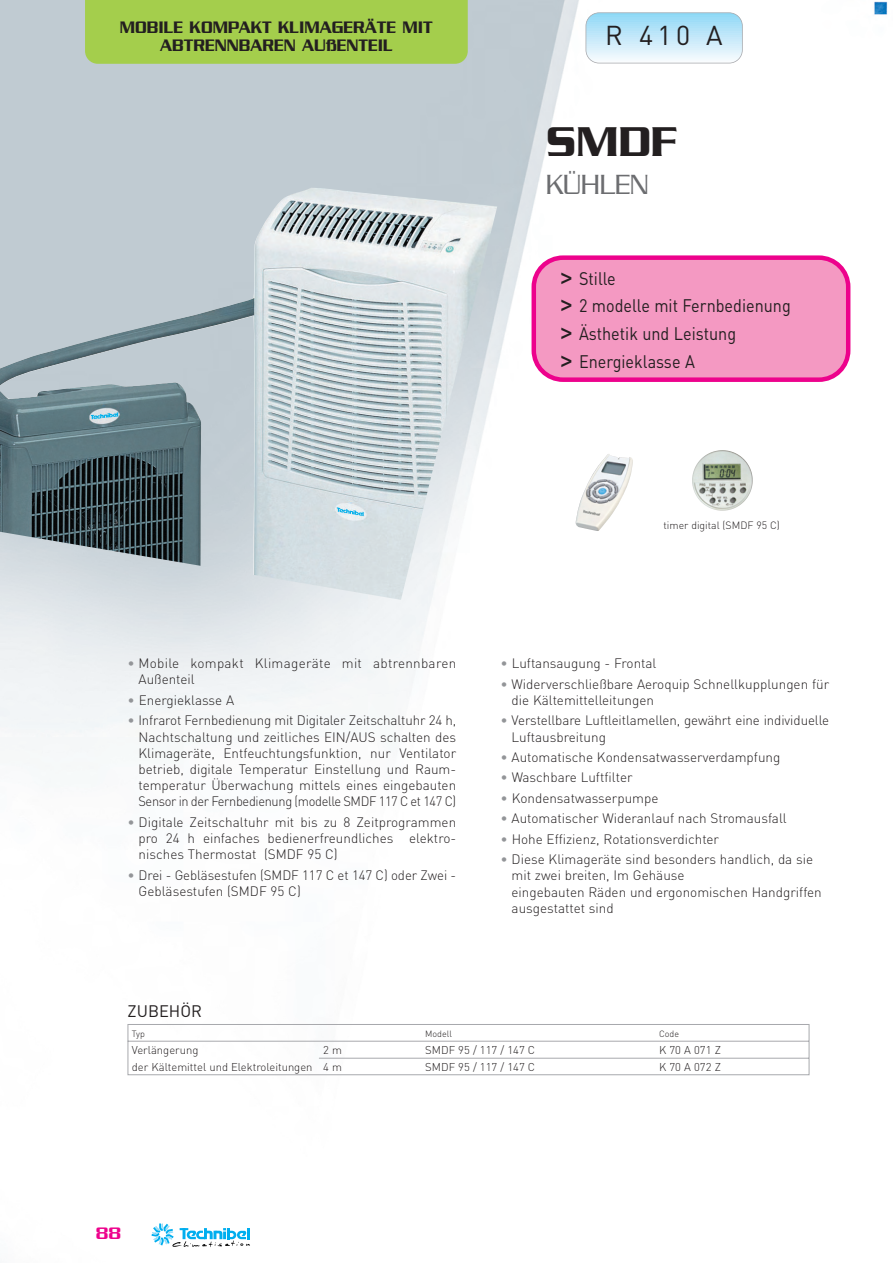
<style>
.page{position:relative;width:893px;height:1263px;background:#fff}
.page>*{position:absolute;margin:0;border:0;box-sizing:border-box;transform-origin:0 0}
.t1{font:500 45px "Serpentine";color:#231f20}
.t2{font:300 30px "Serpentine";color:#6c6d70;scale:.9 1}
.t3{font:27px "DIN";color:#231f20}
.t4{font:18px/27.9px "DIN";color:#231f20;scale:.9 1}
.t5{font:500 18px/18px "Serpentine";color:#231f20;text-align:center;scale:.9 1}
.t6{font:500 18px "Serpentine";color:#ed028c}
.t7{font:16.5px "DIN";color:#231f20}
.t8{font:300 13.5px/16.2px "DIN";color:#231f20}
.t9{font:300 13.5px/16.2px "DIN";letter-spacing:.02em;color:#231f20}
.t10{font:300 11.25px "DIN";color:#231f20}
.t11{font:300 10.5px "DIN";color:#231f20}
.t12{font:300 9px "DIN";color:#231f20}
.s1{font-family:"Bliss";font-weight:500;font-size:25.5px}
.s2{color:#939598}
</style>
<div class="page">
<img style="left:0;top:0;width:888px;height:1236px">
<div style="left:85px;top:0;width:383px;height:64px;background:#a4ce4c"></div>
<svg style="left:152px;top:1223px;width:98px;height:24px"></svg>
<img style="left:0;top:188px;width:498px;height:412px">
<hr style="left:586px;top:13px;width:156px;height:1px;background:#71d0f6">
<hr style="left:586px;top:14px;width:156px;height:1px;background:#74d1f6">
<hr style="left:586px;top:15px;width:156px;height:1px;background:#76d2f6">
<hr style="left:586px;top:16px;width:156px;height:1px;background:#7ad3f6">
<hr style="left:586px;top:17px;width:156px;height:1px;background:#7ed4f6">
<hr style="left:586px;top:18px;width:156px;height:1px;background:#81d4f7">
<hr style="left:586px;top:19px;width:156px;height:1px;background:#83d5f7">
<hr style="left:586px;top:20px;width:156px;height:1px;background:#87d6f7">
<hr style="left:586px;top:21px;width:156px;height:1px;background:#8ad7f7">
<hr style="left:586px;top:22px;width:156px;height:1px;background:#8ed8f7">
<hr style="left:586px;top:23px;width:156px;height:1px;background:#91d8f7">
<hr style="left:586px;top:24px;width:156px;height:1px;background:#93d9f7">
<hr style="left:586px;top:25px;width:156px;height:1px;background:#97daf8">
<hr style="left:586px;top:26px;width:156px;height:1px;background:#99dbf8">
<hr style="left:586px;top:27px;width:156px;height:1px;background:#9cdcf8">
<hr style="left:586px;top:28px;width:156px;height:1px;background:#9fddf8">
<hr style="left:586px;top:29px;width:156px;height:1px;background:#a2def8">
<hr style="left:586px;top:30px;width:156px;height:1px;background:#a4def8">
<hr style="left:586px;top:31px;width:156px;height:1px;background:#a8dff9">
<hr style="left:586px;top:32px;width:156px;height:1px;background:#aae0f9">
<hr style="left:586px;top:33px;width:156px;height:1px;background:#ace1f9">
<hr style="left:586px;top:34px;width:156px;height:1px;background:#b0e2f9">
<hr style="left:586px;top:35px;width:156px;height:1px;background:#b2e2f9">
<hr style="left:586px;top:36px;width:156px;height:1px;background:#b5e3f9">
<hr style="left:586px;top:37px;width:156px;height:1px;background:#b7e4f9">
<hr style="left:586px;top:38px;width:156px;height:1px;background:#bbe5fa">
<hr style="left:586px;top:39px;width:156px;height:1px;background:#bde6fa">
<hr style="left:586px;top:40px;width:156px;height:1px;background:#c0e7fa">
<hr style="left:586px;top:41px;width:156px;height:1px;background:#c2e8fa">
<hr style="left:586px;top:42px;width:156px;height:1px;background:#c5e9fa">
<hr style="left:586px;top:43px;width:156px;height:1px;background:#c7eafa">
<hr style="left:586px;top:44px;width:156px;height:1px;background:#caebfb">
<hr style="left:586px;top:45px;width:156px;height:1px;background:#cdecfb">
<hr style="left:586px;top:46px;width:156px;height:1px;background:#cfedfb">
<hr style="left:586px;top:47px;width:156px;height:1px;background:#d2eefb">
<hr style="left:586px;top:48px;width:156px;height:1px;background:#d4effb">
<hr style="left:586px;top:49px;width:156px;height:1px;background:#d7f0fb">
<hr style="left:586px;top:50px;width:156px;height:1px;background:#d9f1fb">
<hr style="left:586px;top:51px;width:156px;height:1px;background:#ddf2fc">
<hr style="left:586px;top:52px;width:156px;height:1px;background:#dff3fc">
<hr style="left:586px;top:53px;width:156px;height:1px;background:#e2f4fc">
<hr style="left:586px;top:54px;width:156px;height:1px;background:#e5f5fc">
<hr style="left:586px;top:55px;width:156px;height:1px;background:#e7f6fd">
<hr style="left:586px;top:56px;width:156px;height:1px;background:#eaf7fd">
<hr style="left:586px;top:57px;width:156px;height:1px;background:#edf8fd">
<hr style="left:586px;top:58px;width:156px;height:1px;background:#f0f9fd">
<hr style="left:586px;top:59px;width:156px;height:1px;background:#f2fafd">
<hr style="left:586px;top:60px;width:156px;height:1px;background:#f6fbfe">
<hr style="left:586px;top:61px;width:156px;height:1px;background:#f8fcfe">
<hr style="left:586px;top:62px;width:156px;height:1px;background:#fbfdfe">
<hr style="left:586px;top:63px;width:156px;height:1px;background:#fcfefe">
<div style="left:586px;top:12px;width:157px;height:51px;border:2px solid #a8a9ad;border-radius:14px"></div>
<svg style="left:531px;top:255px;width:319px;height:127px;background:#f38ebe"></svg>
<img style="left:739px;top:459px;width:14px;height:47px">
<img style="left:576px;top:453px;width:57px;height:78px">
<svg style="left:127px;top:1024px;width:683px;height:51px"></svg>
<h3 class="t5" style="left:120px;top:20px;width:349px">MOBILE KOMPAKT KLIMAGERÄTE MIT<br>ABTRENNBAREN AUßENTEIL</h3>
<h3 class="t3" style="left:605px;top:26px;width:119px">R 410 A</h3>
<h1 class="t1" style="left:546px;top:128px;width:132px">SMDF</h1>
<h2 class="t2" style="left:546px;top:175px;width:115px">KÜHLEN</h2>
<h3 class="t4" style="left:559px;top:266px;width:259px"><span class="s1">&gt;</span> Stille<br><span class="s1">&gt;</span> 2 modelle mit Fernbedienung <span class="s1">&gt;</span> Ästhetik und Leistung<br><span class="s1">&gt;</span> Energieklasse A</h3>
<p class="t11" style="left:663px;top:521px;width:118px">timer digital (SMDF 95 C)</p>
<p class="t9" style="left:139px;top:657px;width:319px;text-indent:-11px"><span class="s2">•</span> Mobile kompakt Klimageräte mit abtrennbaren<br>Außenteil</p>
<p class="t8" style="left:128px;top:693px;width:108px"><span class="s2">•</span> Energieklasse A</p>
<p class="t8" style="left:138px;top:714px;width:319px;text-align:justify;text-indent:-11px"><span class="s2">•</span> Infrarot Fernbedienung mit Digitaler Zeitschaltuhr 24 h, Nachtschaltung und zeitliches EIN/AUS schalten des Klimageräte, Entfeuchtungsfunktion, nur Ventilator betrieb, digitale Temperatur Einstellung und Raum&shy;temperatur Überwachung mittels eines eingebauten Sensor in der Fernbedienung (modelle SMDF 117 C et 147 C)</p>
<p class="t8" style="left:139px;top:815px;width:319px;text-align:justify;text-indent:-11px"><span class="s2">•</span> Digitale Zeitschaltuhr mit bis zu 8 Zeitprogrammen pro 24 h einfaches bedienerfreundliches elektro&shy;nisches Thermostat (SMDF 95 C)</p>
<p class="t8" style="left:139px;top:868px;width:319px;text-indent:-11px"><span class="s2">•</span> Drei - Gebläsestufen (SMDF 117 C et 147 C) oder Zwei -<br>Gebläsestufen (SMDF 95 C)</p>
<p class="t7" style="left:128px;top:1005px;width:76px">ZUBEHÖR</p>
<p class="t8" style="left:500px;top:657px;width:157px"><span class="s2">•</span> Luftansaugung - Frontal</p>
<p class="t8" style="left:512px;top:677px;width:319px;text-indent:-11px"><span class="s2">•</span> Widerverschließbare Aeroquip Schnellkupplungen für die Kältemittelleitungen</p>
<p class="t8" style="left:512px;top:714px;width:319px;text-indent:-11px"><span class="s2">•</span> Verstellbare Luftleitlamellen, gewährt eine individuelle<br>Luftausbreitung</p>
<p class="t8" style="left:501px;top:751px;width:281px"><span class="s2">•</span> Automatische Kondensatwasserverdampfung</p>
<p class="t8" style="left:501px;top:771px;width:134px"><span class="s2">•</span> Waschbare Luftfilter</p>
<p class="t8" style="left:501px;top:791px;width:159px"><span class="s2">•</span> Kondensatwasserpumpe</p>
<p class="t8" style="left:501px;top:812px;width:288px"><span class="s2">•</span> Automatischer Wideranlauf nach Stromausfall</p>
<p class="t8" style="left:501px;top:832px;width:220px"><span class="s2">•</span> Hohe Effizienz, Rotationsverdichter</p>
<p class="t8" style="left:512px;top:853px;width:312px;text-indent:-11px"><span class="s2">•</span> Diese Klimageräte sind besonders handlich, da sie mit zwei breiten, Im Gehäuse<br>eingebauten Räden und ergonomischen Handgriffen ausgestattet sind</p>
<p class="t12" style="left:132px;top:1030px;width:15px">Typ</p>
<p class="t12" style="left:425px;top:1030px;width:28px">Modell</p>
<p class="t12" style="left:659px;top:1030px;width:22px">Code</p>
<p class="t10" style="left:132px;top:1046px;width:68px">Verlängerung</p>
<p class="t10" style="left:323px;top:1046px;width:20px">2 m</p>
<p class="t10" style="left:425px;top:1046px;width:111px">SMDF 95 / 117 / 147 C</p>
<p class="t10" style="left:659px;top:1046px;width:63px">K 70 A 071 Z</p>
<p class="t10" style="left:132px;top:1063px;width:212px">der Kältemittel und Elektroleitungen 4 m</p>
<p class="t10" style="left:425px;top:1063px;width:111px">SMDF 95 / 117 / 147 C</p>
<p class="t10" style="left:659px;top:1063px;width:63px">K 70 A 072 Z</p>
<h3 class="t6" style="left:96px;top:1228px;width:27px">88</h3>
</div>
